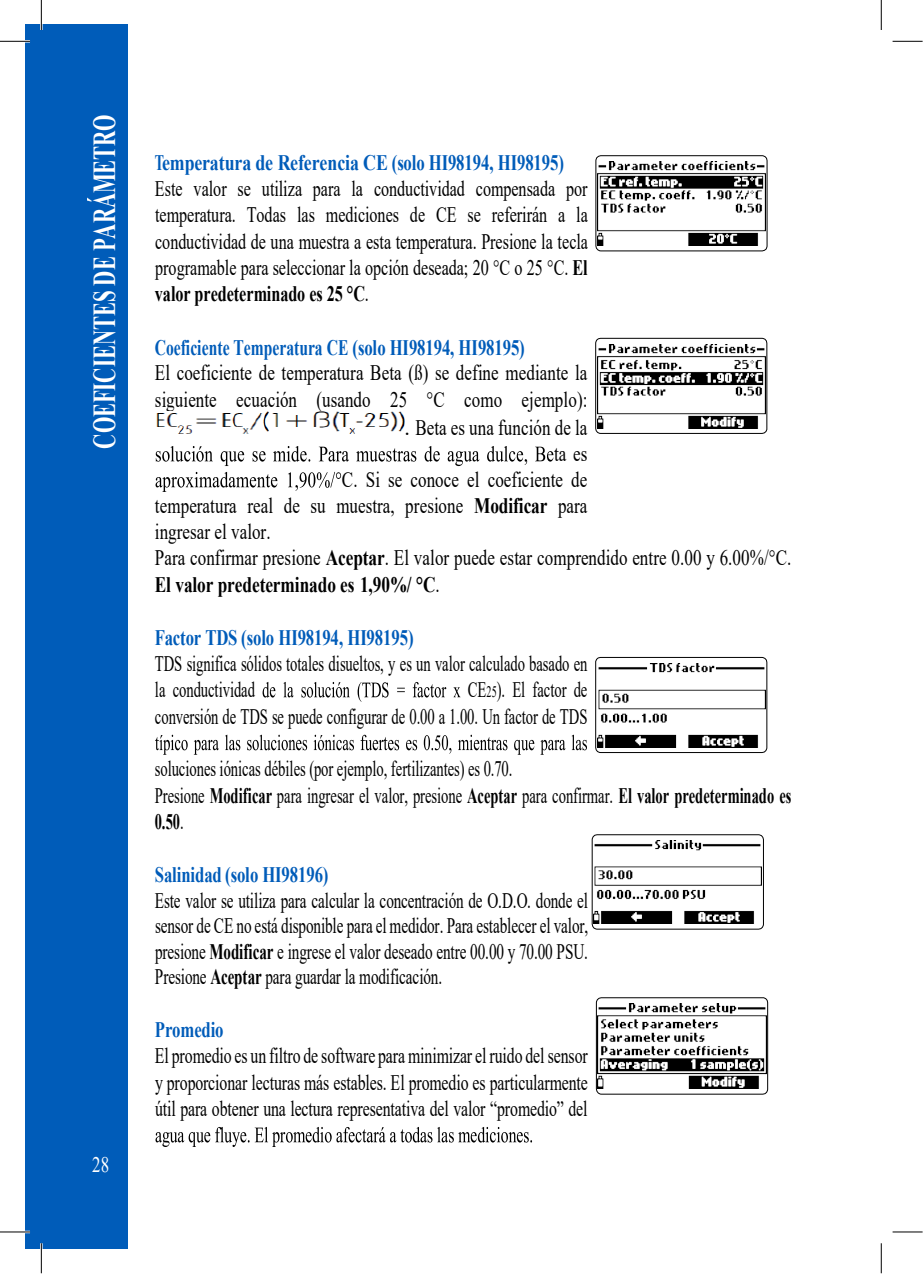
<style>
.page{position:relative;width:923px;height:1274px;background:#fff}
.page>*{position:absolute;margin:0;border:0;box-sizing:border-box;transform-origin:0 0}
.t1{font:700 32px "Times New Roman";letter-spacing:-.005em;color:#fff;scale:.66 1}
.t2{font:22px/26.4px "Times New Roman";color:#000;scale:.66 1}
.t3{font:22px/26.2px "Times New Roman";color:#000;scale:.77 1}
.t4{font:22px/26.4px "Times New Roman";color:#000;text-align:justify;scale:.73 1}
.t5{font:22px/25.4px "Times New Roman";color:#000;text-align:justify;scale:.69 1}
.t6{font:22px/26.4px "Times New Roman";color:#000;text-align:justify;scale:.72 1}
.t7{font:700 22px "Times New Roman";letter-spacing:-.01em;color:#005cb9;scale:.76 1}
.t8{font:700 22px "Times New Roman";letter-spacing:-.01em;color:#005cb9;scale:.63 1}
.t9{font:700 22px "Times New Roman";letter-spacing:-.01em;color:#005cb9;scale:.71 1}
.t10{font:700 22px "Times New Roman";color:#000;scale:.78 1}
.t11{font:22px "Times New Roman";color:#000}
.t12{font:22px "Times New Roman";color:#fff;scale:.77 1}
.s1{font-weight:700}
.s2{font-weight:400}
.s3{font-size:16px}
</style>
<div class="page">
<div style="left:25px;top:24px;width:102px;height:1225px;background:#005cb9"></div>
<hr style="left:0;top:40px;width:30px;height:3px;background:#fff">
<hr style="left:0;top:1231px;width:30px;height:2px;background:#fff">
<hr style="left:40px;top:0;width:3px;height:30px;background:#fff">
<hr style="left:40px;top:1243px;width:3px;height:30px;background:#fff">
<hr style="left:0;top:41px;width:30px;height:1px;background:#000">
<hr style="left:0;top:1232px;width:30px;height:1px;background:#000">
<hr style="left:41px;top:0;width:1px;height:30px;background:#000">
<hr style="left:41px;top:1243px;width:1px;height:30px;background:#000">
<svg style="left:595px;top:155px;width:172px;height:97px"></svg>
<svg style="left:595px;top:338px;width:172px;height:96px"></svg>
<img style="left:597px;top:344px;width:168px;height:84px">
<svg style="left:595px;top:657px;width:172px;height:96px"></svg>
<img style="left:597px;top:663px;width:168px;height:84px">
<svg style="left:595px;top:997px;width:173px;height:98px"></svg>
<img style="left:597px;top:1003px;width:168px;height:86px">
<svg style="left:591px;top:834px;width:172px;height:96px"></svg>
<img style="left:593px;top:840px;width:168px;height:84px">
<hr style="left:892px;top:41px;width:30px;height:1px;background:#000">
<hr style="left:892px;top:1232px;width:30px;height:1px;background:#000">
<hr style="left:880px;top:0;width:1px;height:30px;background:#000">
<hr style="left:880px;top:1243px;width:1px;height:30px;background:#000">
<svg style="left:156px;top:446px;width:397px;height:20px"></svg>
<svg style="left:155px;top:472px;width:186px;height:20px"></svg>
<svg style="left:262px;top:682px;width:198px;height:20px"></svg>
<svg style="left:155px;top:735px;width:431px;height:20px"></svg>
<svg style="left:155px;top:1127px;width:377px;height:20px"></svg>
<img style="left:156px;top:412px;width:248px;height:22px">
<h1 class="t1" style="left:81px;top:449px;width:508px;rotate:-90deg">COEFICIENTES DE PARÁMETRO</h1>
<p class="t12" style="left:92px;top:1149px;width:23px">28</p>
<p class="t8" style="left:155px;top:147px;width:650px">Temperatura de Referencia CE (solo HI98194, HI98195)</p>
<p class="t4" style="left:155px;top:175px;width:594px">Este valor se utiliza para la conductividad compensada por temperatura. Todas las mediciones de CE se referirán a la conductividad de una muestra a esta temperatura. Presione la tecla programable para seleccionar la opción deseada; 20 °C o 25 °C. <span class="s1">El valor predeterminado es 25 °C</span>.</p>
<p class="t9" style="left:155px;top:331px;width:522px">Coeficiente Temperatura CE (solo HI98194, HI98195)</p>
<p class="t3" style="left:155px;top:359px;width:563px">El coeficiente de temperatura Beta (ß) se define mediante la siguiente ecuación (usando 25 °C como ejemplo):</p>
<p class="t11" style="left:404px;top:412px;width:184px">. Beta es una función de la</p>
<p class="t3" style="left:553px;top:440px;width:45px">ta es</p>
<p class="t3" style="left:342px;top:466px;width:320px">C. Si se conoce el coeficiente de</p>
<p class="t3" style="left:155px;top:492px;width:563px">temperatura real de su muestra, presione <span class="s1">Modificar</span> para</p>
<p class="t3" style="left:155px;top:518px;width:152px">ingresar el valor.</p>
<p class="t3" style="left:155px;top:544px;width:827px">Para confirmar presione <span class="s1">Aceptar</span>. El valor puede estar comprendido entre 0.00 y 6.00%/°C.</p>
<p class="t10" style="left:155px;top:568px;width:366px">El valor predeterminado es 1,90%/ °C<span class="s2">.</span></p>
<p class="t7" style="left:155px;top:622px;width:341px">Factor TDS (solo HI98194, HI98195)</p>
<p class="t2" style="left:155px;top:650px;width:656px">TDS significa sólidos totales disueltos, y es un valor calculado basado en la conductividad</p>
<p class="t2" style="left:155px;top:676px;width:656px;text-align:right">CE<span class="s3">25</span>). El factor de<br>conversión de TDS se puede configurar de 0.00 a 1.00. Un factor de TDS</p>
<p class="t2" style="left:155px;top:755px;width:965px">soluciones iónicas débiles (por ejemplo, fertilizantes) es 0.70.<br>Presione <span class="s1">Modificar</span> para ingresar el valor, presione <span class="s1">Aceptar</span> para confirmar. <span class="s1">El valor predeterminado es<br>0.50</span>.</p>
<p class="t7" style="left:155px;top:859px;width:230px">Salinidad (solo HI98196)</p>
<p class="t5" style="left:155px;top:887px;width:629px">Este valor se utiliza para calcular la concentración de O.D.O. donde el sensor de CE no está disponible para el medidor. Para establecer el valor, presione <span class="s1">Modificar</span> e ingrese el valor deseado entre 00.00 y 70.00 PSU.<br>Presione <span class="s1">Aceptar</span> para guardar la modificación.</p>
<p class="t7" style="left:155px;top:1014px;width:92px">Promedio</p>
<p class="t6" style="left:155px;top:1042px;width:602px">El promedio es un filtro de software para minimizar el ruido del sensor y proporcionar lecturas más estables. El promedio es particularmente útil para obtener una lectura representativa del valor “promedio” del</p>
</div>
